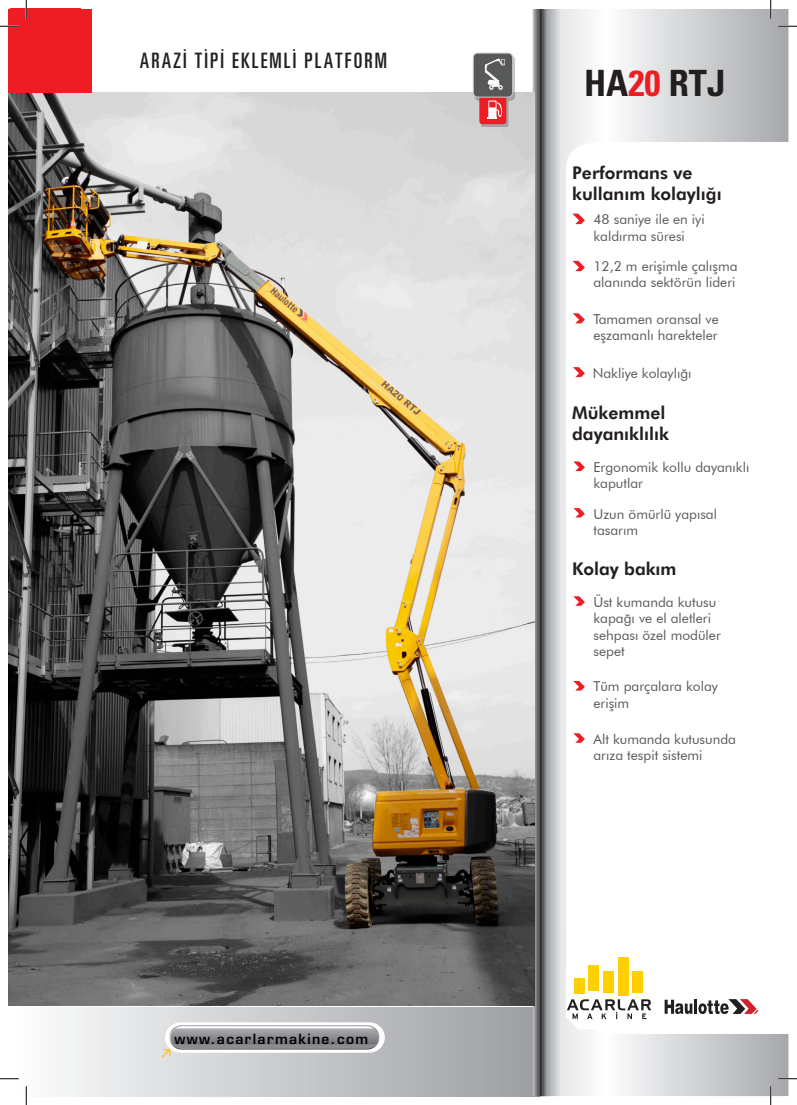
<style>
.page{position:relative;width:797px;height:1105px;background:#fff}
.page>*{position:absolute;margin:0;border:0;box-sizing:border-box;transform-origin:0 0}
.t1{font:700 condensed 36.25px "Univers";color:#231f20}
.t2{font:ultra-condensed 21.25px "Univers";letter-spacing:.1em;color:#231f20}
.t3{font:800 17.5px/21px "Futura BT";color:#231f20}
.t4{font:ultra-condensed 15px "Univers";color:#231f20}
.t5{font:13.75px/16.5px "Futura BT";color:#57585a}
.t6{font:600 13.75px "Eurostile";letter-spacing:.1em;color:#000}
.s1{color:#fff}
.s2{color:#ee1d23}
</style>
<div class="page">
<svg style="left:61px;top:1096px;width:478px;height:1px"></svg>
<div style="left:11px;top:1007px;width:528px;height:89px;background:linear-gradient(to right,#fdfdfe,#9c9da1)"></div>
<svg style="left:161px;top:1022px;width:224px;height:36px"></svg>
<svg style="left:532px;top:9px;width:256px;height:1087px"></svg>
<img style="left:9px;top:93px;width:526px;height:912px">
<div style="left:474px;top:56px;width:41px;height:71px;background:#231f20;opacity:.25"></div>
<div style="left:479px;top:94px;width:27px;height:30px;background:#ee1d23;border-radius:3px"></div>
<div style="left:473px;top:53px;width:39px;height:44px;background:#57585a;border-radius:4px"></div>
<div style="left:473px;top:53px;width:40px;height:45px;border:1px solid #c7c8ca;border-radius:4px"></div>
<svg style="left:487px;top:101px;width:15px;height:17px"></svg>
<svg style="left:485px;top:58px;width:20px;height:32px"></svg>
<svg style="left:572px;top:214px;width:13px;height:10px"></svg>
<svg style="left:572px;top:261px;width:13px;height:10px"></svg>
<svg style="left:572px;top:313px;width:13px;height:10px"></svg>
<svg style="left:573px;top:367px;width:12px;height:10px"></svg>
<svg style="left:573px;top:461px;width:12px;height:10px"></svg>
<svg style="left:573px;top:508px;width:12px;height:9px"></svg>
<div style="left:9px;top:9px;width:83px;height:84px;background:#ee1d23"></div>
<svg style="left:573px;top:596px;width:12px;height:10px"></svg>
<svg style="left:573px;top:681px;width:12px;height:9px"></svg>
<svg style="left:573px;top:733px;width:12px;height:10px"></svg>
<div style="left:588px;top:965px;width:11px;height:25px;background:#ffd000"></div>
<div style="left:617px;top:957px;width:11px;height:39px;background:#ffd000"></div>
<svg style="left:565px;top:970px;width:193px;height:59px"></svg>
<svg style="left:0;top:25px;width:19px;height:2px"></svg>
<svg style="left:778px;top:25px;width:19px;height:2px"></svg>
<svg style="left:0;top:1078px;width:19px;height:1px"></svg>
<svg style="left:778px;top:1078px;width:19px;height:1px"></svg>
<svg style="left:25px;top:0;width:2px;height:19px"></svg>
<svg style="left:25px;top:1086px;width:2px;height:19px"></svg>
<svg style="left:770px;top:0;width:1px;height:19px"></svg>
<svg style="left:770px;top:1086px;width:1px;height:19px"></svg>
<p class="t4" style="left:183px;top:37px;width:4px">.</p>
<p class="t4" style="left:205px;top:37px;width:4px">.</p>
<p class="t4" style="left:221px;top:37px;width:4px">.</p>
<p class="t4" style="left:293px;top:37px;width:4px">.</p>
<p class="t2" style="left:140px;top:48px;width:279px">ARAZI TIPI EKLEMLI PLATFORM<span class="s1">LAR</span></p>
<p class="t6" style="left:175px;top:1030px;width:195px">www.acarlarmakine.com</p>
<p class="t1" style="left:584px;top:61px;width:142px">HA<span class="s2">20</span> RTJ</p>
<p class="t3" style="left:572px;top:162px;width:122px">Performans ve</p>
<p class="t3" style="left:572px;top:183px;width:151px">kullanım kolaylığı</p>
<p class="t5" style="left:593px;top:211px;width:113px">48 saniye ile en iyi</p>
<p class="t5" style="left:593px;top:227px;width:93px">kaldırma süresi</p>
<p class="t5" style="left:593px;top:258px;width:146px">12,2 m erişimle çalışma alanında sektörün lideri</p>
<p class="t5" style="left:593px;top:311px;width:127px">Tamamen oransal ve eşzamanlı harekteler</p>
<p class="t5" style="left:592px;top:364px;width:100px">Nakliye kolaylığı</p>
<p class="t3" style="left:572px;top:402px;width:98px">Mükemmel dayanıklılık</p>
<p class="t5" style="left:593px;top:459px;width:157px">Ergonomik kollu dayanıklı kaputlar</p>
<p class="t5" style="left:593px;top:505px;width:125px">Uzun ömürlü yapısal tasarım</p>
<p class="t3" style="left:572px;top:558px;width:106px">Kolay bakım</p>
<p class="t5" style="left:593px;top:593px;width:129px">Üst kumanda kutusu kapağı ve el aletleri sehpası özel modüler sepet</p>
<p class="t5" style="left:593px;top:678px;width:126px">Tüm parçalara kolay</p>
<p class="t5" style="left:593px;top:695px;width:37px">erişim</p>
<p class="t5" style="left:593px;top:730px;width:144px">Alt kumanda kutusunda arıza tespit sistemi</p>
</div>
